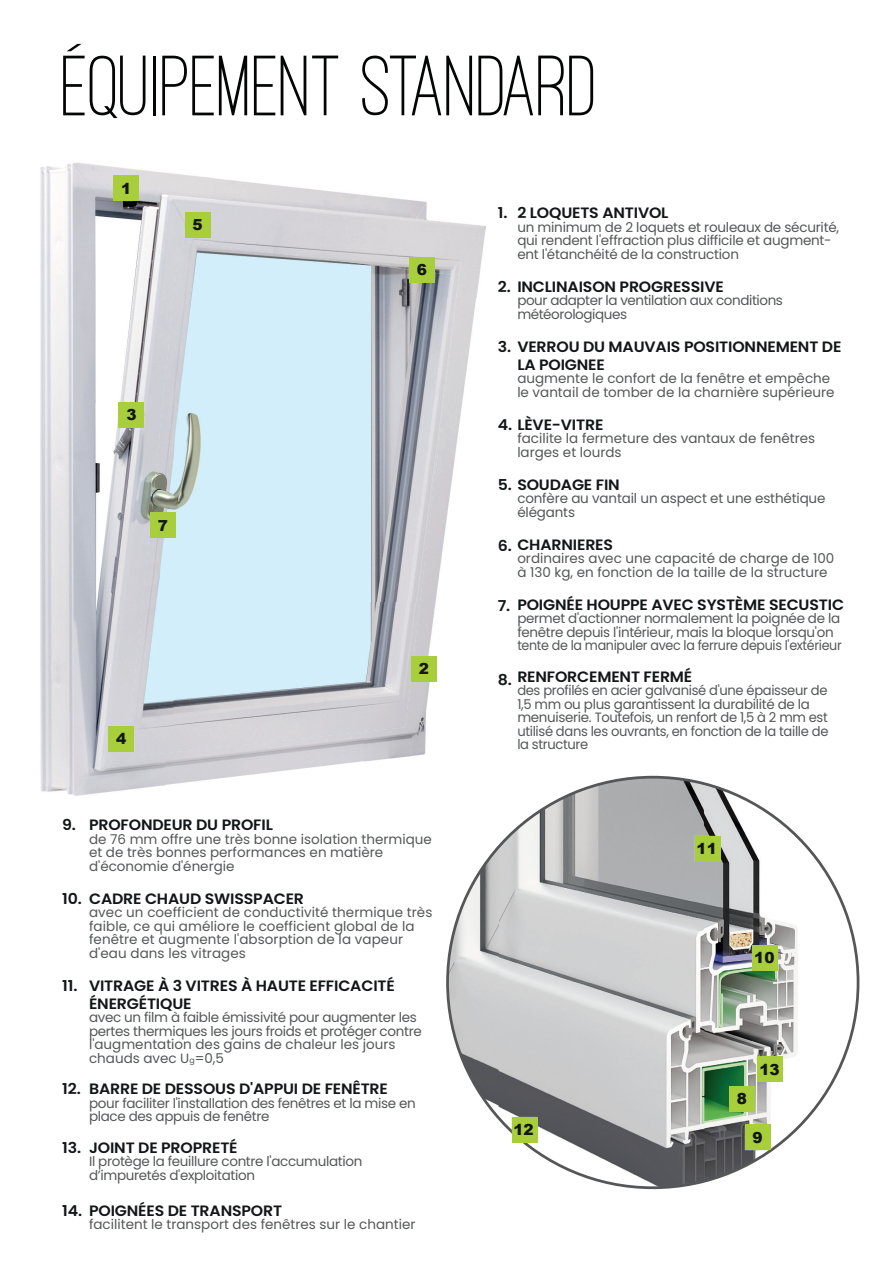
<style>
.page{position:relative;width:893px;height:1263px;background:#fff}
.page>*{position:absolute;margin:0;border:0;box-sizing:border-box;transform-origin:0 0}
.t1{font:500 88.5px "Ostrich Sans";color:#030505}
.t2{font:900 15.3px "Arial";color:#121617}
.t3{font:600 15px/18px "Poppins";letter-spacing:-.01em;color:#121617;scale:1.05 1}
.t4{font:13.5px/13.5px "Poppins";letter-spacing:-.015em;color:#545657}
.t5{font:13.5px/13.5px "Poppins";letter-spacing:.005em;color:#545657}
.s1{font-size:7.8px}
</style>
<div class="page">
<img style="left:40px;top:163px;width:175px;height:240px">
<img style="left:413px;top:298px;width:64px;height:458px">
<img style="left:40px;top:403px;width:125px;height:393px">
<img style="left:364px;top:682px;width:49px;height:80px">
<img style="left:174px;top:241px;width:285px;height:362px">
<img style="left:127px;top:292px;width:47px;height:465px">
<img style="left:174px;top:602px;width:238px;height:150px">
<img style="left:411px;top:602px;width:9px;height:54px">
<div style="left:113px;top:176px;width:26px;height:25px;background:#a8ce3b"></div>
<div style="left:108px;top:726px;width:26px;height:26px;background:#a8ce3b"></div>
<div style="left:185px;top:212px;width:25px;height:26px;background:#a8ce3b"></div>
<div style="left:409px;top:257px;width:26px;height:26px;background:#a8ce3b"></div>
<div style="left:150px;top:513px;width:26px;height:25px;background:#a8ce3b"></div>
<div style="left:119px;top:402px;width:25px;height:25px;background:#a8ce3b"></div>
<div style="left:411px;top:656px;width:26px;height:26px;background:#a8ce3b"></div>
<img style="left:499px;top:777px;width:205px;height:411px">
<img style="left:704px;top:784px;width:103px;height:397px">
<img style="left:448px;top:846px;width:51px;height:272px">
<img style="left:807px;top:847px;width:51px;height:271px">
<div style="left:729px;top:1086px;width:26px;height:26px;background:#a8ce3b"></div>
<div style="left:745px;top:1124px;width:25px;height:26px;background:#a8ce3b"></div>
<div style="left:753px;top:945px;width:25px;height:26px;background:#a8ce3b"></div>
<div style="left:695px;top:836px;width:25px;height:25px;background:#a8ce3b"></div>
<div style="left:512px;top:1117px;width:25px;height:25px;background:#a8ce3b"></div>
<div style="left:758px;top:1056px;width:25px;height:26px;background:#a8ce3b"></div>
<h1 class="t1" style="left:62px;top:44px;width:538px">ÉQUIPEMENT STANDARD</h1>
<p class="t2" style="left:121px;top:177px;width:12px">1</p>
<p class="t2" style="left:193px;top:214px;width:12px">5</p>
<p class="t2" style="left:126px;top:403px;width:12px">3</p>
<p class="t2" style="left:158px;top:514px;width:12px">7</p>
<p class="t2" style="left:116px;top:728px;width:12px">4</p>
<p class="t2" style="left:417px;top:259px;width:12px">6</p>
<p class="t2" style="left:419px;top:657px;width:12px">2</p>
<p class="t3" style="left:62px;top:816px;width:15px">9.</p>
<p class="t3" style="left:89px;top:816px;width:177px">PROFONDEUR DU PROFIL</p>
<p class="t4" style="left:89px;top:832px;width:344px">de 76 mm offre une très bonne isolation thermique et de très bonnes performances en matière d'économie d'énergie</p>
<p class="t3" style="left:89px;top:889px;width:206px">CADRE CHAUD SWISSPACER</p>
<p class="t5" style="left:89px;top:906px;width:345px">avec un coefficient de conductivité thermique très faible, ce qui améliore le coefficient global de la fenêtre et augmente l'absorption de la vapeur d'eau dans les vitrages</p>
<p class="t3" style="left:89px;top:976px;width:293px">VITRAGE À 3 VITRES À HAUTE EFFICACITÉ<br>ÉNERGÉTIQUE</p>
<p class="t4" style="left:89px;top:1011px;width:334px">avec un film à faible émissivité pour augmenter les pertes thermiques les jours froids et protéger contre l'augmentation des gains de chaleur les jours chauds avec U<span class="s1">g</span>=0,5</p>
<p class="t3" style="left:89px;top:1080px;width:286px">BARRE DE DESSOUS D'APPUI DE FENÊTRE</p>
<p class="t4" style="left:89px;top:1096px;width:328px">pour faciliter l'installation des fenêtres et la mise en place des appuis de fenêtre</p>
<p class="t3" style="left:89px;top:1138px;width:143px">JOINT DE PROPRETÉ</p>
<p class="t4" style="left:89px;top:1155px;width:275px">Il protège la feuillure contre l'accumulation d’impuretés d'exploitation</p>
<p class="t3" style="left:89px;top:1201px;width:185px">POIGNÉES DE TRANSPORT</p>
<p class="t4" style="left:89px;top:1218px;width:328px">facilitent le transport des fenêtres sur le chantier</p>
<p class="t3" style="left:62px;top:889px;width:20px">10.</p>
<p class="t3" style="left:62px;top:976px;width:16px">11.</p>
<p class="t3" style="left:62px;top:1080px;width:19px">12.</p>
<p class="t3" style="left:62px;top:1138px;width:20px">13.</p>
<p class="t3" style="left:62px;top:1201px;width:20px">14.</p>
<p class="t3" style="left:517px;top:204px;width:145px">2 LOQUETS ANTIVOL</p>
<p class="t4" style="left:517px;top:220px;width:323px">un minimum de 2 loquets et rouleaux de sécurité, qui rendent l'effraction plus difficile et augment&shy;ent l'étanchéité de la construction</p>
<p class="t3" style="left:498px;top:278px;width:217px">2. INCLINAISON PROGRESSIVE</p>
<p class="t4" style="left:517px;top:294px;width:267px">pour adapter la ventilation aux conditions météorologiques</p>
<p class="t3" style="left:517px;top:338px;width:310px;text-indent:-20px">3. VERROU DU MAUVAIS POSITIONNEMENT DE<br>LA POIGNEE</p>
<p class="t4" style="left:517px;top:372px;width:319px">augmente le confort de la fenêtre et empêche le vantail de tomber de la charnière supérieure</p>
<p class="t3" style="left:498px;top:416px;width:102px">4. LÈVE-VITRE</p>
<p class="t4" style="left:517px;top:432px;width:299px">facilite la fermeture des vantaux de fenêtres larges et lourds</p>
<p class="t3" style="left:498px;top:476px;width:118px">5. SOUDAGE FIN</p>
<p class="t4" style="left:517px;top:492px;width:310px">confère au vantail un aspect et une esthétique élégants</p>
<p class="t3" style="left:517px;top:536px;width:93px">CHARNIERES</p>
<p class="t4" style="left:517px;top:552px;width:318px">ordinaires avec une capacité de charge de 100 à 130 kg, en fonction de la taille de la structure</p>
<p class="t3" style="left:517px;top:596px;width:313px">POIGNÉE HOUPPE AVEC SYSTÈME SECUSTIC</p>
<p class="t4" style="left:517px;top:612px;width:326px">permet d'actionner normalement la poignée de la fenêtre depuis l'intérieur, mais la bloque lorsqu'on tente de la manipuler avec la ferrure depuis l'extérieur</p>
<p class="t3" style="left:517px;top:668px;width:168px">RENFORCEMENT FERMÉ</p>
<p class="t4" style="left:517px;top:684px;width:313px">des profilés en acier galvanisé d'une épaisseur de 1,5 mm ou plus garantissent la durabilité de la menuiserie. Toutefois, un renfort de 1,5 à 2 mm est utilisé dans les ouvrants, en fonction de la taille de la structure</p>
<p class="t3" style="left:498px;top:204px;width:11px">1.</p>
<p class="t3" style="left:498px;top:537px;width:15px">6.</p>
<p class="t3" style="left:498px;top:597px;width:13px">7.</p>
<p class="t3" style="left:498px;top:671px;width:15px">8.</p>
<p class="t2" style="left:513px;top:1118px;width:22px">12</p>
<p class="t2" style="left:696px;top:837px;width:22px">11</p>
<p class="t2" style="left:754px;top:947px;width:22px">10</p>
<p class="t2" style="left:737px;top:1087px;width:12px">8</p>
<p class="t2" style="left:759px;top:1058px;width:22px">13</p>
<p class="t2" style="left:753px;top:1126px;width:12px">9</p>
</div>
